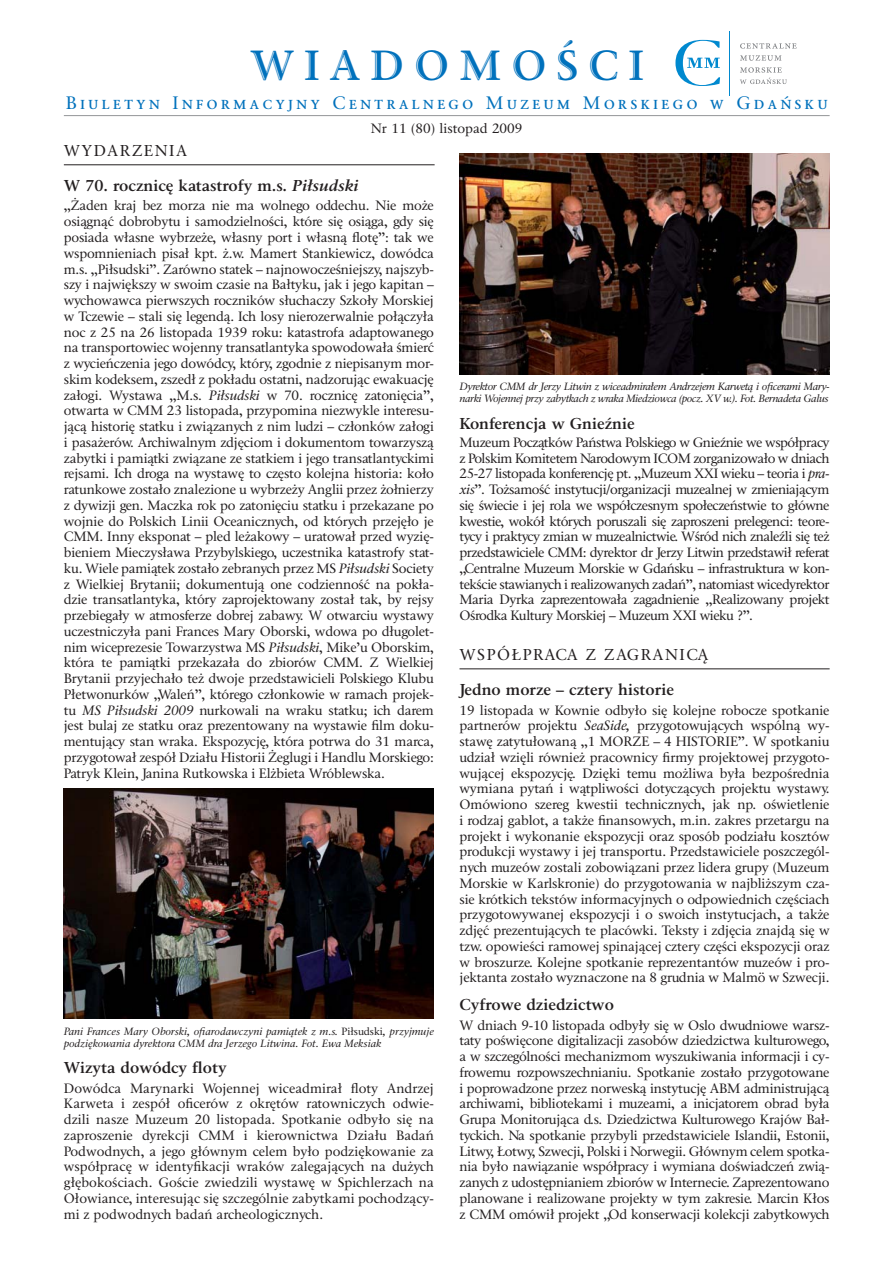
<style>
.page{position:relative;width:893px;height:1263px;background:#fff}
.page>*{position:absolute;margin:0;border:0;box-sizing:border-box;transform-origin:0 0}
.t1{font:42px "Classic EFN Handtooled";letter-spacing:.25em;color:#0071bc}
.t2{font:18px "Classic EFN";letter-spacing:.2em;color:#0071bc}
.t3{font:700 15.75px/34.5px "Classic EFN";color:#231f20}
.t4{font:15.75px "Classic EFN";letter-spacing:.1em;color:#231f20}
.t5{font:13.5px/15.8px "Classic EFN";letter-spacing:-.015em;color:#231f20;text-align:justify}
.t6{font:italic 10.5px/12px "Classic EFN";letter-spacing:-.035em;color:#231f20}
.t7{font:italic 10.5px/12px "Classic EFN";color:#231f20}
.s1{font-weight:400}
.s2{font-style:italic}
.s3{font-style:normal}
</style>
<div class="page">
<hr style="left:64px;top:115px;width:765px;height:1px;background:#939598">
<hr style="left:64px;top:164px;width:370px;height:1px;background:#231f20">
<svg style="left:740px;top:43px;width:56px;height:6px"></svg>
<svg style="left:740px;top:55px;width:41px;height:6px"></svg>
<svg style="left:740px;top:67px;width:47px;height:17px"></svg>
<svg style="left:675px;top:40px;width:45px;height:46px"></svg>
<hr style="left:729px;top:32px;width:1px;height:64px;background:#0089cf">
<img style="left:64px;top:789px;width:370px;height:229px">
<hr style="left:459px;top:668px;width:370px;height:1px;background:#231f20">
<img style="left:459px;top:153px;width:370px;height:221px">
<h1 class="t1" style="left:250px;top:50px;width:394px">WIADOMOŚCI</h1>
<h2 class="t2" style="left:66px;top:94px;width:763px">BIULETYN INFORMACYJNY CENTRALNEGO MUZEUM MORSKIEGO W GDAŃSKU</h2>
<p class="t3" style="left:64px;top:135px;width:296px"><span class="s1">WYDARZENIA<br></span>W 70. rocznicę katastrofy m.s. <span class="s2">Piłsudski</span></p>
<p class="t5" style="left:371px;top:121px;width:153px">Nr 11 (80) listopad 2009</p>
<p class="t5" style="left:64px;top:199px;width:372px">„Żaden kraj bez morza nie ma wolnego oddechu. Nie może osiągnąć dobrobytu i samodzielności, które się osiąga, gdy się posiada własne wybrzeże, własny port i własną flotę”: tak we wspomnieniach pisał kpt. ż.w. Mamert Stankiewicz, dowódca m.s. „Piłsudski”. Zarówno statek – najnowocześniejszy, najszyb&shy;szy i największy w swoim czasie na Bałtyku, jak i jego kapitan – wychowawca pierwszych roczników słuchaczy Szkoły Morskiej w Tczewie – stali się legendą. Ich losy nierozerwalnie połączyła noc z 25 na 26 listopada 1939 roku: katastrofa adaptowanego na transportowiec wojenny transatlantyka spowodowała śmierć z wycieńczenia jego dowódcy, który, zgodnie z niepisanym mor&shy;skim kodeksem, zszedł z pokładu ostatni, nadzorując ewakuację załogi. Wystawa „M.s. <span class="s2">Piłsudski</span> w 70. rocznicę zatonięcia”, otwarta w CMM 23 listopada, przypomina niezwykle interesu&shy;jącą historię statku i związanych z nim ludzi – członków załogi i pasażerów. Archiwalnym zdjęciom i dokumentom towarzyszą zabytki i pamiątki związane ze statkiem i jego transatlantyckimi rejsami. Ich droga na wystawę to często kolejna historia: koło ratunkowe zostało znalezione u wybrzeży Anglii przez żołnierzy z dywizji gen. Maczka rok po zatonięciu statku i przekazane po wojnie do Polskich Linii Oceanicznych, od których przejęło je CMM. Inny eksponat – pled leżakowy – uratował przed wyzię&shy;bieniem Mieczysława Przybylskiego, uczestnika katastrofy stat&shy;ku. Wiele pamiątek zostało zebranych przez MS <span class="s2">Piłsudski</span> Society z Wielkiej Brytanii; dokumentują one codzienność na pokła&shy;dzie transatlantyka, który zaprojektowany został tak, by rejsy przebiegały w atmosferze dobrej zabawy. W otwarciu wystawy uczestniczyła pani Frances Mary Oborski, wdowa po długolet&shy;nim wiceprezesie Towarzystwa MS <span class="s2">Piłsudski</span>, Mike’u Oborskim, która te pamiątki przekazała do zbiorów CMM. Z Wielkiej Brytanii przyjechało też dwoje przedstawicieli Polskiego Klubu Płetwonurków „Waleń”, którego członkowie w ramach projek&shy;tu <span class="s2">MS Piłsudski 2009</span> nurkowali na wraku statku; ich darem jest bulaj ze statku oraz prezentowany na wystawie film doku&shy;mentujący stan wraka. Ekspozycję, która potrwa do 31 marca, przygotował zespół Działu Historii Żeglugi i Handlu Morskiego:<br>Patryk Klein, Janina Rutkowska i Elżbieta Wróblewska.</p>
<p class="t7" style="left:64px;top:1026px;width:371px">Pani Frances Mary Oborski, ofiarodawczyni pamiątek z m.s. <span class="s3">Piłsudski</span>, przyjmuje podziękowania dyrektora CMM dra Jerzego Litwina. Fot. Ewa Meksiak</p>
<p class="t3" style="left:64px;top:1051px;width:164px">Wizyta dowódcy floty</p>
<p class="t5" style="left:64px;top:1081px;width:371px">Dowódca Marynarki Wojennej wiceadmirał floty Andrzej Karweta i zespół oficerów z okrętów ratowniczych odwie&shy;dzili nasze Muzeum 20 listopada. Spotkanie odbyło się na zaproszenie dyrekcji CMM i kierownictwa Działu Badań Podwodnych, a jego głównym celem było podziękowanie za współpracę w identyfikacji wraków zalegających na dużych głębokościach. Goście zwiedzili wystawę w Spichlerzach na Ołowiance, interesując się szczególnie zabytkami pochodzący&shy;mi z podwodnych badań archeologicznych.</p>
<p class="t6" style="left:459px;top:380px;width:371px">Dyrektor CMM dr Jerzy Litwin z wiceadmirałem Andrzejem Karwetą i oficerami Mary&shy;narki Wojennej przy zabytkach z wraka Miedziowca (pocz. XV w.). Fot. Bernadeta Galus</p>
<p class="t3" style="left:459px;top:407px;width:177px">Konferencja w Gnieźnie</p>
<p class="t5" style="left:459px;top:435px;width:371px">Muzeum Początków Państwa Polskiego w Gnieźnie we współpracy z Polskim Komitetem Narodowym ICOM zorganizowało w dniach 25-27 listopada konferencję pt. „Muzeum XXI wieku – teoria i <span class="s2">pra&shy;xis</span>”. Tożsamość instytucji/organizacji muzealnej w zmieniającym się świecie i jej rola we współczesnym społeczeństwie to główne kwestie, wokół których poruszali się zaproszeni prelegenci: teore&shy;tycy i praktycy zmian w muzealnictwie. Wśród nich znaleźli się też przedstawiciele CMM: dyrektor dr Jerzy Litwin przedstawił referat „Centralne Muzeum Morskie w Gdańsku – infrastruktura w kon&shy;tekście stawianych i realizowanych zadań”, natomiast wicedyrektor Maria Dyrka zaprezentowała zagadnienie „Realizowany projekt Ośrodka Kultury Morskiej – Muzeum XXI wieku ?”.</p>
<p class="t4" style="left:459px;top:647px;width:251px">WSPÓŁPRACA Z ZAGRANICĄ</p>
<p class="t3" style="left:459px;top:673px;width:216px">Jedno morze – cztery historie</p>
<p class="t5" style="left:459px;top:703px;width:371px">19 listopada w Kownie odbyło się kolejne robocze spotkanie partnerów projektu <span class="s2">SeaSide,</span> przygotowujących wspólną wy&shy;stawę zatytułowaną „1 MORZE – 4 HISTORIE”. W spotkaniu udział wzięli również pracownicy firmy projektowej przygoto&shy;wującej ekspozycję. Dzięki temu możliwa była bezpośrednia wymiana pytań i wątpliwości dotyczących projektu wystawy.<br>Omówiono szereg kwestii technicznych, jak np. oświetlenie i rodzaj gablot, a także finansowych, m.in. zakres przetargu na projekt i wykonanie ekspozycji oraz sposób podziału kosztów produkcji wystawy i jej transportu. Przedstawiciele poszczegól&shy;nych muzeów zostali zobowiązani przez lidera grupy (Muzeum Morskie w Karlskronie) do przygotowania w najbliższym cza&shy;sie krótkich tekstów informacyjnych o odpowiednich częściach przygotowywanej ekspozycji i o swoich instytucjach, a także zdjęć prezentujących te placówki. Teksty i zdjęcia znajdą się w tzw. opowieści ramowej spinającej cztery części ekspozycji oraz w broszurze. Kolejne spotkanie reprezentantów muzeów i pro&shy;jektanta zostało wyznaczone na 8 grudnia w Malmö w Szwecji.</p>
<p class="t5" style="left:459px;top:1018px;width:371px">W dniach 9-10 listopada odbyły się w Oslo dwudniowe warsz&shy;taty poświęcone digitalizacji zasobów dziedzictwa kulturowego, a w szczególności mechanizmom wyszukiwania informacji i cy&shy;frowemu rozpowszechnianiu. Spotkanie zostało przygotowane i poprowadzone przez norweską instytucję ABM administrującą archiwami, bibliotekami i muzeami, a inicjatorem obrad była Grupa Monitorująca d.s. Dziedzictwa Kulturowego Krajów Bał&shy;tyckich. Na spotkanie przybyli przedstawiciele Islandii, Estonii, Litwy, Łotwy, Szwecji, Polski i Norwegii. Głównym celem spotka&shy;nia było nawiązanie współpracy i wymiana doświadczeń zwią&shy;zanych z udostępnianiem zbiorów w Internecie. Zaprezentowano planowane i realizowane projekty w tym zakresie. Marcin Kłos z CMM omówił projekt „Od konserwacji kolekcji zabytkowych</p>
<p class="t3" style="left:459px;top:988px;width:156px">Cyfrowe dziedzictwo</p>
</div>
